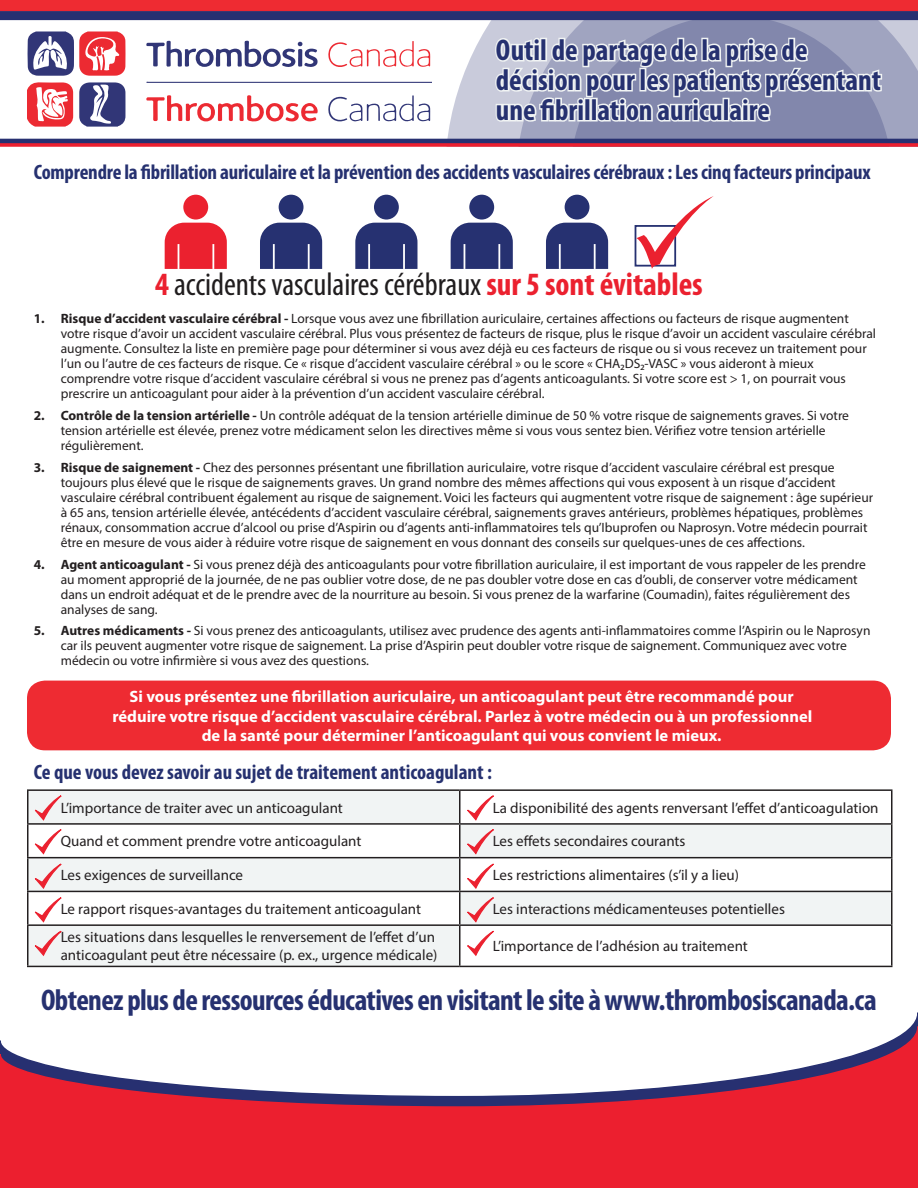
<style>
.page{position:relative;width:918px;height:1188px;background:#fff}
.page>*{position:absolute;margin:0;border:0;box-sizing:border-box;transform-origin:0 0}
.t1{font:condensed 32.55px "Myriad Pro";color:#201d1e}
.t2{font:700 condensed 30px/30px "Myriad Pro";color:#263170}
.t3{font:700 condensed 30px "Myriad Pro";letter-spacing:-.02em;color:#263170}
.t4{font:700 condensed 21px "Myriad Pro";letter-spacing:-.01em;color:#263170}
.t5{font:700 16.5px/19.8px "Myriad Pro";color:#fff;text-align:center}
.t6{font:15px/18px "Myriad Pro";color:#231f20}
.t7{font:13.5px/15px "Myriad Pro";color:#231f20}
.s1{font-weight:700;color:#eb212f}
.s2{font-weight:700}
</style>
<div class="page">
<svg style="left:445px;top:20px;width:49px;height:119px;fill:#c9cbdb"></svg>
<svg style="left:892px;top:20px;width:26px;height:119px;background:#aaadc6"></svg>
<svg style="left:0;top:143px;width:918px;height:3px;background:#df2033"></svg>
<hr style="left:0;top:8px;width:918px;height:4px;background:#ec1f2f">
<div style="left:0;top:11px;width:918px;height:9px;background:#273071"></div>
<hr style="left:0;top:139px;width:918px;height:4px;background:#273071">
<svg style="left:79px;top:82px;width:47px;height:45px"></svg>
<svg style="left:146px;top:82px;width:286px;height:1px"></svg>
<svg style="left:146px;top:95px;width:172px;height:27px"></svg>
<svg style="left:328px;top:95px;width:102px;height:27px"></svg>
<svg style="left:328px;top:41px;width:102px;height:26px"></svg>
<svg style="left:146px;top:40px;width:172px;height:27px"></svg>
<svg style="left:27px;top:82px;width:46px;height:45px"></svg>
<svg style="left:27px;top:32px;width:99px;height:44px"></svg>
<div style="left:0;top:0;width:918px;height:10px;background:#ee2b32"></div>
<svg style="left:0;top:1025px;width:918px;height:163px"></svg>
<svg style="left:494px;top:20px;width:398px;height:127px"></svg>
<svg style="left:28px;top:791px;width:863px;height:175px;fill:#f1f4f4"></svg>
<hr style="left:27px;top:789px;width:433px;height:2px;background:#231f20">
<hr style="left:27px;top:791px;width:1px;height:32px;background:#231f20">
<hr style="left:460px;top:789px;width:432px;height:2px;background:#231f20">
<hr style="left:459px;top:791px;width:1px;height:32px;background:#231f20">
<hr style="left:891px;top:791px;width:1px;height:32px;background:#231f20">
<hr style="left:27px;top:823px;width:433px;height:2px;background:#231f20">
<hr style="left:27px;top:825px;width:1px;height:32px;background:#231f20">
<hr style="left:460px;top:823px;width:432px;height:2px;background:#231f20">
<hr style="left:459px;top:825px;width:1px;height:32px;background:#231f20">
<hr style="left:891px;top:825px;width:1px;height:32px;background:#231f20">
<hr style="left:27px;top:857px;width:433px;height:1px;background:#231f20">
<hr style="left:27px;top:858px;width:1px;height:33px;background:#231f20">
<hr style="left:460px;top:857px;width:432px;height:1px;background:#231f20">
<hr style="left:459px;top:858px;width:1px;height:33px;background:#231f20">
<hr style="left:891px;top:858px;width:1px;height:33px;background:#231f20">
<hr style="left:27px;top:891px;width:433px;height:1px;background:#231f20">
<hr style="left:27px;top:892px;width:1px;height:32px;background:#231f20">
<hr style="left:460px;top:891px;width:432px;height:1px;background:#231f20">
<hr style="left:459px;top:892px;width:1px;height:32px;background:#231f20">
<hr style="left:891px;top:892px;width:1px;height:32px;background:#231f20">
<hr style="left:27px;top:924px;width:433px;height:2px;background:#231f20">
<hr style="left:27px;top:926px;width:1px;height:40px;background:#231f20">
<hr style="left:460px;top:924px;width:432px;height:2px;background:#231f20">
<hr style="left:459px;top:926px;width:1px;height:40px;background:#231f20">
<hr style="left:891px;top:926px;width:1px;height:40px;background:#231f20">
<hr style="left:27px;top:966px;width:433px;height:1px;background:#231f20">
<hr style="left:460px;top:966px;width:432px;height:1px;background:#231f20">
<div style="left:27px;top:681px;width:864px;height:69px;background:#ee2b32;border-radius:18px"></div>
<svg style="left:260px;top:223px;width:62px;height:46px;background:#323d79"></svg>
<hr style="left:273px;top:244px;width:2px;height:25px;background:#fff">
<hr style="left:308px;top:244px;width:2px;height:25px;background:#fff">
<svg style="left:165px;top:223px;width:62px;height:46px;background:#ec313e"></svg>
<hr style="left:212px;top:244px;width:2px;height:25px;background:#fff">
<svg style="left:355px;top:223px;width:62px;height:46px;background:#333d79"></svg>
<hr style="left:368px;top:244px;width:2px;height:25px;background:#fff">
<hr style="left:403px;top:244px;width:2px;height:25px;background:#fff">
<svg style="left:451px;top:223px;width:62px;height:46px;background:#36407b"></svg>
<hr style="left:498px;top:244px;width:2px;height:25px;background:#fff">
<svg style="left:546px;top:223px;width:62px;height:46px;background:#323d79"></svg>
<hr style="left:559px;top:244px;width:2px;height:25px;background:#fff">
<hr style="left:594px;top:244px;width:2px;height:25px;background:#fff">
<div style="left:279px;top:195px;width:25px;height:25px;background:#263171;border-radius:50%"></div>
<div style="left:183px;top:195px;width:25px;height:25px;background:#eb212f;border-radius:50%"></div>
<div style="left:374px;top:195px;width:25px;height:25px;background:#263171;border-radius:50%"></div>
<div style="left:469px;top:195px;width:25px;height:25px;background:#263171;border-radius:50%"></div>
<div style="left:565px;top:195px;width:24px;height:25px;background:#263171;border-radius:50%"></div>
<div style="left:635px;top:225px;width:41px;height:42px;border:2px solid #263171"></div>
<svg style="left:636px;top:196px;width:78px;height:73px"></svg>
<svg style="left:35px;top:795px;width:27px;height:26px"></svg>
<svg style="left:35px;top:829px;width:27px;height:26px"></svg>
<svg style="left:35px;top:863px;width:27px;height:26px"></svg>
<svg style="left:35px;top:897px;width:27px;height:26px"></svg>
<svg style="left:35px;top:931px;width:27px;height:25px"></svg>
<svg style="left:467px;top:795px;width:27px;height:26px"></svg>
<svg style="left:467px;top:829px;width:27px;height:26px"></svg>
<svg style="left:467px;top:863px;width:27px;height:26px"></svg>
<svg style="left:467px;top:897px;width:27px;height:26px"></svg>
<svg style="left:467px;top:931px;width:27px;height:25px"></svg>
<h2 class="t2" style="left:496px;top:34px;width:387px">Outil de partage de la prise de décision pour les patients présentant une fibrillation auriculaire</h2>
<h3 class="t4" style="left:34px;top:159px;width:838px">Comprendre la fibrillation auriculaire et la prévention des accidents vasculaires cérébraux : Les cinq facteurs principaux</h3>
<h1 class="t1" style="left:155px;top:264px;width:549px"><span class="s1">4</span> accidents vasculaires cérébraux <span class="s1">sur 5 sont évitables</span></h1>
<p class="t7" style="left:61px;top:311px;width:817px;text-indent:-27px"><span class="s2">1. Risque d’accident vasculaire cérébral -</span> Lorsque vous avez une fibrillation auriculaire, certaines affections ou facteurs de risque augmentent votre risque d’avoir un accident vasculaire cérébral. Plus vous présentez de facteurs de risque, plus le risque d’avoir un accident vasculaire cérébral augmente. Consultez la liste en première page pour déterminer si vous avez déjà eu ces facteurs de risque ou si vous recevez un traitement pour l’un ou l’autre de ces facteurs de risque. Ce « risque d’accident vasculaire cérébral » ou le score « CHA2DS2-VASC » vous aideront à mieux comprendre votre risque d’accident vasculaire cérébral si vous ne prenez pas d’agents anticoagulants. Si votre score est &gt; 1, on pourrait vous prescrire un anticoagulant pour aider à la prévention d’un accident vasculaire cérébral.</p>
<p class="t7" style="left:61px;top:408px;width:790px;text-indent:-27px"><span class="s2">2. Contrôle de la tension artérielle -</span> Un contrôle adéquat de la tension artérielle diminue de 50 % votre risque de saignements graves. Si votre tension artérielle est élevée, prenez votre médicament selon les directives même si vous vous sentez bien. Vérifiez votre tension artérielle régulièrement.</p>
<p class="t7" style="left:61px;top:460px;width:814px;text-indent:-27px"><span class="s2">3. Risque de saignement -</span> Chez des personnes présentant une fibrillation auriculaire, votre risque d’accident vasculaire cérébral est presque toujours plus élevé que le risque de saignements graves. Un grand nombre des mêmes affections qui vous exposent à un risque d’accident vasculaire cérébral contribuent également au risque de saignement. Voici les facteurs qui augmentent votre risque de saignement : âge supérieur à 65 ans, tension artérielle élevée, antécédents d’accident vasculaire cérébral, saignements graves antérieurs, problèmes hépatiques, problèmes rénaux, consommation accrue d’alcool ou prise d’Aspirin ou d’agents anti-inflammatoires tels qu’Ibuprofen ou Naprosyn. Votre médecin pourrait être en mesure de vous aider à réduire votre risque de saignement en vous donnant des conseils sur quelques-unes de ces affections.</p>
<p class="t7" style="left:61px;top:556px;width:807px;text-indent:-27px"><span class="s2">4. Agent anticoagulant -</span> Si vous prenez déjà des anticoagulants pour votre fibrillation auriculaire, il est important de vous rappeler de les prendre au moment approprié de la journée, de ne pas oublier votre dose, de ne pas doubler votre dose en cas d’oubli, de conserver votre médicament dans un endroit adéquat et de le prendre avec de la nourriture au besoin. Si vous prenez de la warfarine (Coumadin), faites régulièrement des analyses de sang.</p>
<p class="t7" style="left:61px;top:623px;width:811px;text-indent:-27px"><span class="s2">5. Autres médicaments -</span> Si vous prenez des anticoagulants, utilisez avec prudence des agents anti-inflammatoires comme l’Aspirin ou le Naprosyn car ils peuvent augmenter votre risque de saignement. La prise d’Aspirin peut doubler votre risque de saignement. Communiquez avec votre médecin ou votre infirmière si vous avez des questions.</p>
<p class="t5" style="left:112px;top:686px;width:701px">Si vous présentez une fibrillation auriculaire, un anticoagulant peut être recommandé pour réduire votre risque d’accident vasculaire cérébral. Parlez à votre médecin ou à un professionnel de la santé pour déterminer l’anticoagulant qui vous convient le mieux.</p>
<h3 class="t4" style="left:34px;top:758px;width:460px">Ce que vous devez savoir au sujet de traitement anticoagulant :</h3>
<p class="t6" style="left:61px;top:798px;width:284px">L’importance de traiter avec un anticoagulant</p>
<p class="t6" style="left:493px;top:798px;width:387px">La disponibilité des agents renversant l’effet d’anticoagulation</p>
<p class="t6" style="left:61px;top:832px;width:302px">Quand et comment prendre votre anticoagulant</p>
<p class="t6" style="left:493px;top:832px;width:194px">Les effets secondaires courants</p>
<p class="t6" style="left:61px;top:866px;width:184px">Les exigences de surveillance</p>
<p class="t6" style="left:493px;top:866px;width:248px">Les restrictions alimentaires (s’il y a lieu)</p>
<p class="t6" style="left:61px;top:900px;width:362px">Le rapport risques-avantages du traitement anticoagulant</p>
<p class="t6" style="left:493px;top:900px;width:294px">Les interactions médicamenteuses potentielles</p>
<p class="t6" style="left:61px;top:928px;width:378px">Les situations dans lesquelles le renversement de l’effet d’un anticoagulant peut être nécessaire (p. ex., urgence médicale)</p>
<p class="t6" style="left:493px;top:937px;width:257px">L’importance de l’adhésion au traitement</p>
<h2 class="t3" style="left:41px;top:981px;width:837px">Obtenez plus de ressources éducatives en visitant le site à www.thrombosiscanada.ca</h2>
</div>
